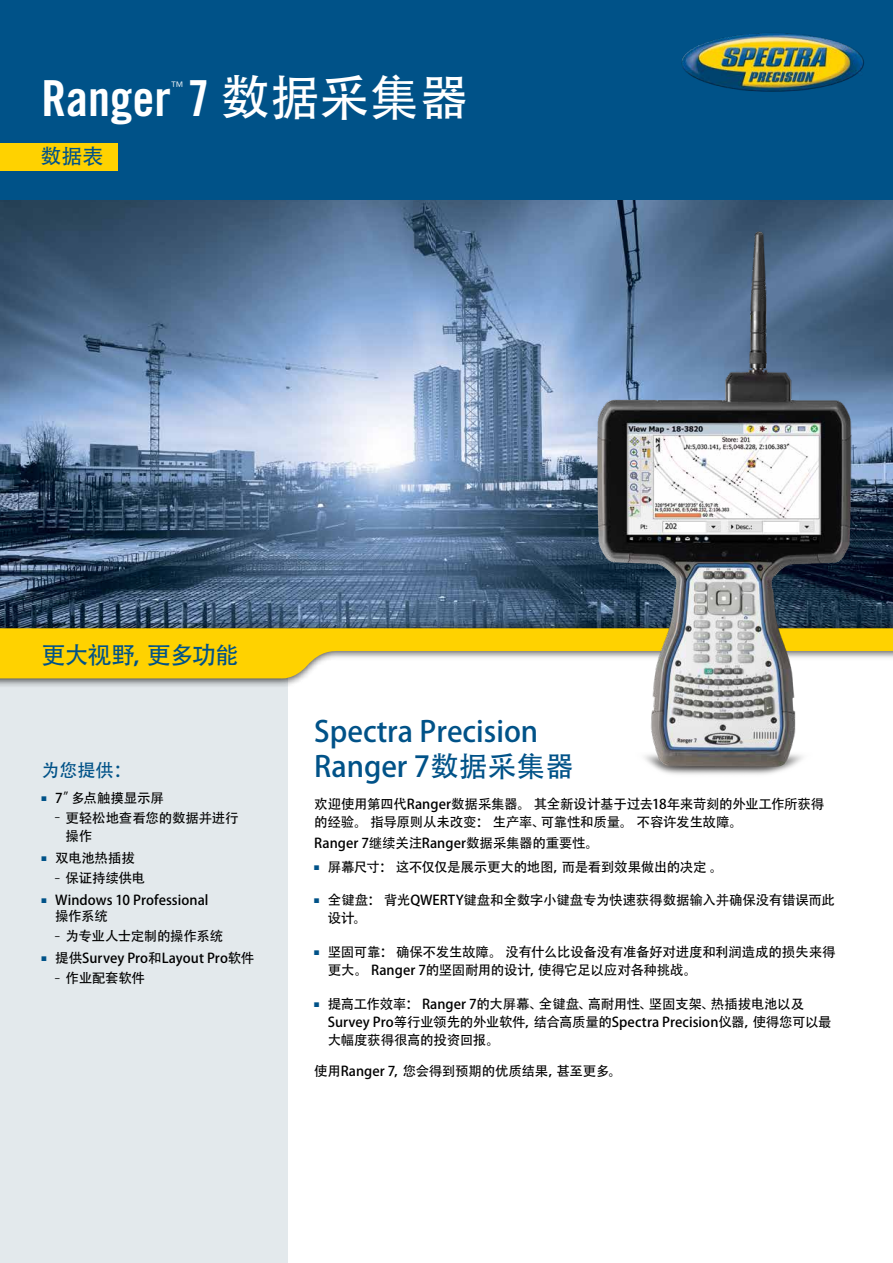
<style>
.page{position:relative;width:893px;height:1263px;background:#fff}
.page>*{position:absolute;margin:0;border:0;box-sizing:border-box;transform-origin:0 0}
.t1{font:49.65px "Trade Gothic LT Std Bd Cn 20";color:#fff}
.t2{font:28.8px/34.5px "Adobe Heiti Std";color:#005288}
.t3{font:24px "Adobe Heiti Std";letter-spacing:-.055em;color:#005288}
.t4{font:21px "Adobe Heiti Std";color:#005288}
.t5{font:18px "Adobe Heiti Std";color:#005288}
.t6{font:13.5px/18px "Adobe Heiti Std";letter-spacing:-.015em;color:#000}
.t7{font:13.5px/16.5px "Adobe Heiti Std";letter-spacing:.005em;color:#000}
.t8{font:300 13.05px "Trade Gothic LT Std";color:#fff}
.s1{font-family:"Adobe Heiti Std"}
.s2{color:#005288}
</style>
<div class="page">
<img style="left:0;top:199px;width:893px;height:423px">
<div style="left:0;top:0;width:893px;height:199px;background:#005288"></div>
<div style="left:0;top:642px;width:287px;height:621px;background:#e3e9ec"></div>
<div style="left:0;top:622px;width:893px;height:66px;background:#000;opacity:.75"></div>
<svg style="left:0;top:628px;width:893px;height:52px;fill:#ffd200"></svg>
<div style="left:0;top:143px;width:118px;height:27px;background:#ffd200"></div>
<img style="left:561px;top:220px;width:326px;height:555px">
<img style="left:681px;top:33px;width:183px;height:59px">
<h1 class="t1" style="left:41px;top:68px;width:429px">Ranger 7 <span class="s1">数据采集器</span></h1>
<p class="t8" style="left:171px;top:78px;width:14px">™</p>
<h3 class="t4" style="left:40px;top:144px;width:64px">数据表</h3>
<h3 class="t3" style="left:41px;top:641px;width:199px">更大视野，更多功能</h3>
<h3 class="t5" style="left:42px;top:760px;width:92px">为您提供：</h3>
<p class="t6" style="left:42px;top:789px;width:124px"><span class="s2">■</span> 7”多点触摸显示屏</p>
<p class="t6" style="left:66px;top:809px;width:174px;text-indent:-10px"><sup>–</sup> 更轻松地查看您的数据并进行操作</p>
<p class="t6" style="left:42px;top:849px;width:95px"><span class="s2">■</span> 双电池热插拔</p>
<p class="t6" style="left:55px;top:869px;width:91px"><sup>–</sup> 保证持续供电</p>
<p class="t7" style="left:55px;top:892px;width:155px;text-indent:-13px"><span class="s2">■</span> Windows 10 Professional操作系统</p>
<p class="t6" style="left:55px;top:928px;width:170px"><sup>–</sup> 为专业人士定制的操作系统</p>
<p class="t6" style="left:42px;top:949px;width:214px"><span class="s2">■</span> 提供Survey Pro和Layout Pro软件</p>
<p class="t6" style="left:55px;top:970px;width:91px"><sup>–</sup> 作业配套软件</p>
<h2 class="t2" style="left:314px;top:715px;width:261px">Spectra Precision<br>Ranger 7数据采集器</h2>
<p class="t6" style="left:314px;top:795px;width:512px">欢迎使用第四代Ranger数据采集器。 其全新设计基于过去18年来苛刻的外业工作所获得的经验。 指导原则从未改变： 生产率、可靠性和质量。 不容许发生故障。</p>
<p class="t6" style="left:314px;top:834px;width:286px">Ranger 7继续关注Ranger数据采集器的重要性。</p>
<p class="t6" style="left:314px;top:858px;width:410px"><span class="s2">■</span> 屏幕尺寸： 这不仅仅是展示更大的地图，而是看到效果做出的决定 。</p>
<p class="t6" style="left:328px;top:892px;width:509px;text-indent:-13px"><span class="s2">■</span> 全键盘： 背光QWERTY键盘和全数字小键盘专为快速获得数据输入并确保没有错误而此设计。</p>
<p class="t6" style="left:328px;top:943px;width:509px;text-indent:-13px"><span class="s2">■</span> 坚固可靠： 确保不发生故障。 没有什么比设备没有准备好对进度和利润造成的损失来得更大。 Ranger 7的坚固耐用的设计，使得它足以应对各种挑战。</p>
<p class="t6" style="left:328px;top:995px;width:505px;text-indent:-13px"><span class="s2">■</span> 提高工作效率： Ranger 7的大屏幕、全键盘、高耐用性、坚固支架、热插拔电池以及<br>Survey Pro等行业领先的外业软件，结合高质量的Spectra Precision仪器，使得您可以最大幅度获得很高的投资回报。</p>
<p class="t6" style="left:314px;top:1062px;width:309px">使用Ranger 7，您会得到预期的优质结果，甚至更多。</p>
</div>
